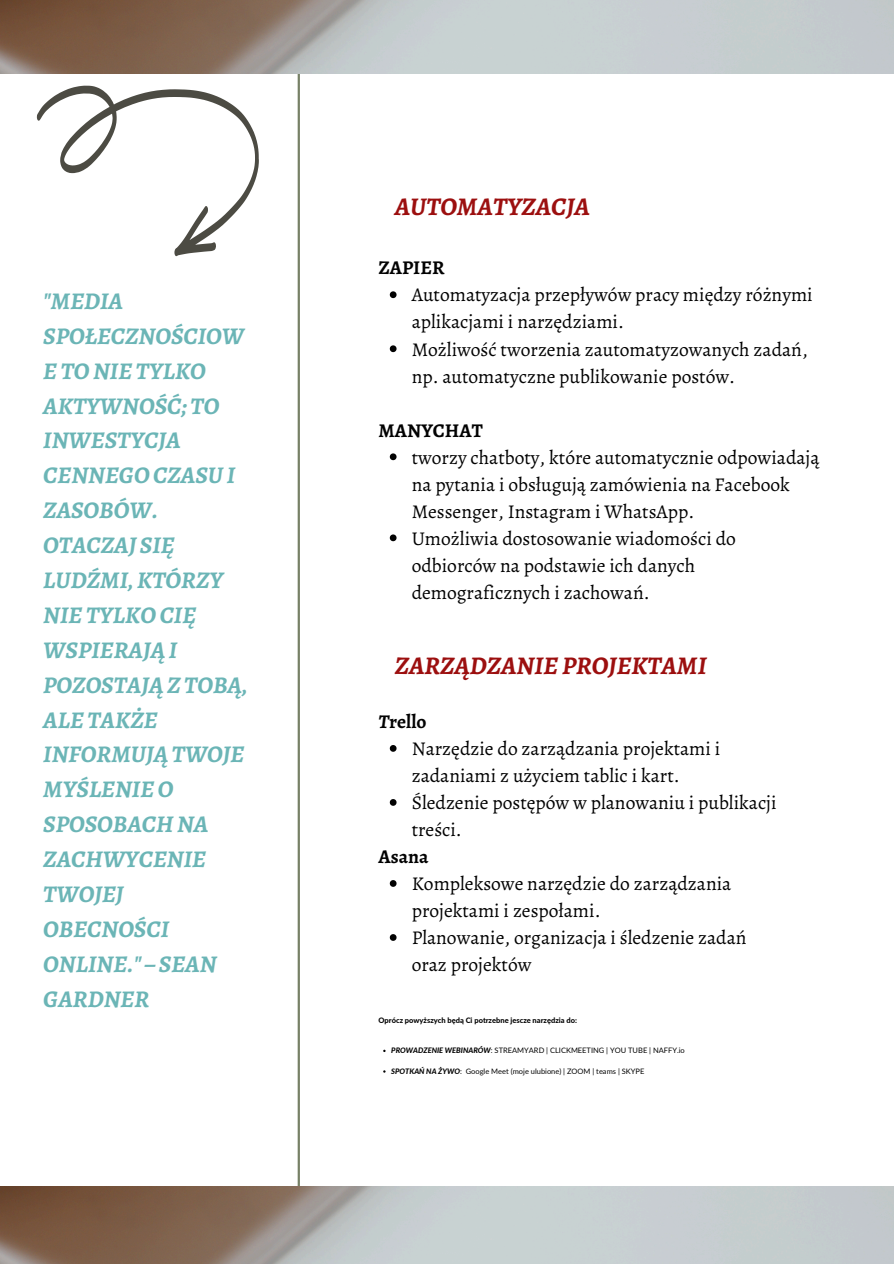
<style>
.page{position:relative;width:894px;height:1264px;background:#fff}
.page>*{position:absolute;margin:0;border:0;box-sizing:border-box;transform-origin:0 0}
.t1{font:italic 700 25.5px "Alegreya";color:#9c0f0f}
.t2{font:italic 700 24px/34.8px "Alegreya";color:#6bb5b6}
.t3{font:19.5px/27px "Alegreya";color:#020202}
.t4{font:700 19.5px "Alegreya";color:#020202}
.t5{font:7.5px "Lato";color:#020202}
.t6{font:800 7.5px "Lato";color:#020202}
.s1{font-style:italic}
.s2{font-weight:800;font-style:italic}
</style>
<div class="page">
<hr style="left:297px;top:0;width:3px;height:1263px;background:#778166">
<svg style="left:37px;top:85px;width:222px;height:171px"></svg>
<img style="left:0;top:0;width:893px;height:73px">
<svg style="left:389px;top:291px;width:7px;height:7px"></svg>
<svg style="left:389px;top:345px;width:7px;height:7px"></svg>
<svg style="left:389px;top:453px;width:7px;height:7px"></svg>
<svg style="left:389px;top:534px;width:7px;height:7px"></svg>
<svg style="left:389px;top:745px;width:7px;height:6px"></svg>
<svg style="left:389px;top:799px;width:7px;height:6px"></svg>
<svg style="left:389px;top:880px;width:7px;height:6px"></svg>
<svg style="left:389px;top:934px;width:7px;height:6px"></svg>
<img style="left:0;top:1186px;width:893px;height:77px">
<p class="t2" style="left:43px;top:283px;width:206px">"MEDIA<br>SPOŁECZNOŚCIOW<br>E TO NIE TYLKO<br>AKTYWNOŚĆ; TO<br>INWESTYCJA<br>CENNEGOCZASUI<br>ZASOBÓW.<br>OTACZAJ SIĘ<br>LUDŹMI,KTÓRZY<br>NIE TYLKOCIĘ<br>WSPIERAJĄI<br>POZOSTAJĄZ TOBĄ,<br>ALE TAKŻE<br>INFORMUJĄTWOJE<br>MYŚLENIEO<br>SPOSOBACH NA<br>ZACHWYCENIE<br>TWOJEJ<br>OBECNOŚCI<br>ONLINE." – SEAN<br>GARDNER</p>
<p class="t1" style="left:395px;top:189px;width:196px">AUTOMATYZACJA</p>
<p class="t4" style="left:378px;top:255px;width:67px">ZAPIER</p>
<h1 class="t3" style="left:411px;top:281px;width:402px">Automatyzacja przepływów pracy między różnymi aplikacjami i narzędziami.</h1>
<h2 class="t3" style="left:411px;top:335px;width:397px">Możliwość tworzenia zautomatyzowanych zadań, np. automatyczne publikowanie postów.</h2>
<p class="t4" style="left:378px;top:417px;width:106px">MANYCHAT</p>
<p class="t3" style="left:411px;top:443px;width:409px">tworzy chatboty, które automatycznie odpowiadają na pytania i obsługują zamówienia na Facebook<br>Messenger, Instagram i WhatsApp.</p>
<h2 class="t3" style="left:411px;top:524px;width:325px">Umożliwia dostosowanie wiadomości do odbiorców na podstawie ich danych demograficznych i zachowań.</h2>
<h1 class="t1" style="left:395px;top:648px;width:313px">ZARZĄDZANIE PROJEKTAMI</h1>
<h1 class="t4" style="left:378px;top:708px;width:50px"><span class="s1">T</span>rello</h1>
<h3 class="t3" style="left:411px;top:735px;width:310px">Narzędzie do zarządzania projektami i zadaniami z użyciem tablic i kart.</h3>
<p class="t3" style="left:411px;top:789px;width:366px">Śledzenie postępów w planowaniu i publikacji treści.</p>
<p class="t4" style="left:378px;top:843px;width:51px">Asana</p>
<h3 class="t3" style="left:411px;top:870px;width:321px">Kompleksowe narzędzie do zarządzania projektami i zespołami.</h3>
<p class="t3" style="left:411px;top:924px;width:336px">Planowanie, organizacja i śledzenie zadań oraz projektów</p>
<p class="t6" style="left:378px;top:1015px;width:200px">Oprócz powyższych będą Ci potrzebne jescze narzędzia do:</p>
<h5 class="t5" style="left:391px;top:1046px;width:295px"><span class="s2">PROWADZENIE WEBINARÓW</span>: STREAMYARD | CLICKMEETING | YOU TUBE | NAFFY.io</h5>
<p class="t5" style="left:391px;top:1066px;width:254px"><span class="s2">SPOTKAŃ NA ŻYWO</span>: Google Meet (moje ulubione) | ZOOM | teams | SKYPE</p>
</div>
